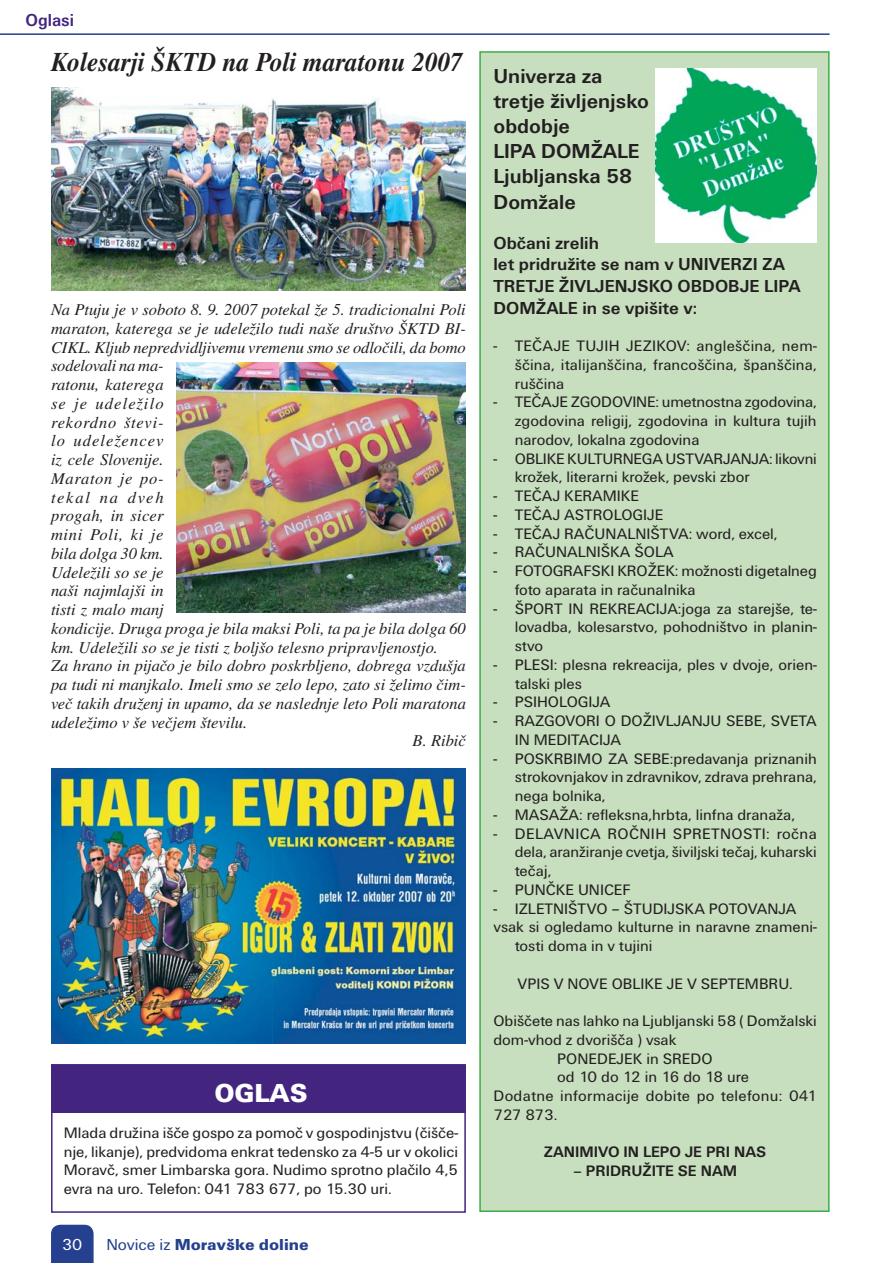
<style>
.page{position:relative;width:893px;height:1263px;background:#fff}
.page>*{position:absolute;margin:0;border:0;box-sizing:border-box;transform-origin:0 0}
.t1{font:italic 500 27px "Nimbus Rom No 9 LEE";color:#231f20;scale:.94 1}
.t2{font:27px "Unitus TEE Blac";color:#fff}
.t3{font:700 21px/25.2px "Unitus TEE";color:#231f20}
.t4{font:700 18px/21.6px "Unitus TEE";color:#231f20}
.t5{font:700 18px "Unitus TEE";color:#432580;scale:.95 1}
.t6{font:italic 16.5px "Nimbus Rom No 9 LEE";color:#231f20}
.t7{font:italic 16.5px "Nimbus Rom No 9 LEE";letter-spacing:.065em;color:#231f20}
.t8{font:italic 16.5px "Nimbus Rom No 9 LEE";letter-spacing:.04em;color:#231f20}
.t9{font:16.5px "Unitus TEE Blac";color:#25408e}
.t10{font:italic 16.5px "Nimbus Rom No 9 LEE";letter-spacing:.05em;color:#231f20}
.t11{font:italic 16.5px "Nimbus Rom No 9 LEE";letter-spacing:.105em;color:#231f20}
.t12{font:16.5px "Unitus TEE";color:#fff}
.t13{font:15.75px/18.8px "Unitus TEE";color:#231f20;text-align:justify}
.t14{font:15.75px "Unitus TEE";letter-spacing:.02em;color:#231f20}
.t15{font:700 15.75px "Unitus TEE";color:#231f20}
.s1{font-family:"Unitus TEE"}
</style>
<div class="page">
<div style="left:480px;top:52px;width:348px;height:1159px;background:#c7dfbe"></div>
<div style="left:479px;top:51px;width:350px;height:1161px;border:2px solid #3fad49"></div>
<div style="left:51px;top:1064px;width:415px;height:149px;border:2px solid #432580"></div>
<div style="left:52px;top:1065px;width:413px;height:47px;background:#432580"></div>
<div style="left:51px;top:1064px;width:415px;height:49px;border:2px solid #432580"></div>
<img style="left:655px;top:69px;width:161px;height:174px">
<img style="left:51px;top:87px;width:415px;height:203px">
<img style="left:51px;top:768px;width:415px;height:276px">
<img style="left:176px;top:363px;width:290px;height:249px">
<div style="left:51px;top:1225px;width:43px;height:38px;background:#25408e"></div>
<hr style="left:0;top:33px;width:829px;height:2px;background:#25408e">
<p class="t5" style="left:26px;top:14px;width:53px">Oglasi</p>
<h1 class="t1" style="left:51px;top:51px;width:439px">Kolesarji ŠKTD na Poli maratonu 2007</h1>
<p class="t6" style="left:51px;top:303px;width:416px">Na Ptuju je v soboto 8. 9. 2007 potekal že 5. tradicionalni Poli</p>
<p class="t6" style="left:51px;top:322px;width:416px">maraton, katerega se je udeležilo tudi naše društvo ŠKTD BI-</p>
<p class="t6" style="left:51px;top:341px;width:416px">CIKL. Kljub nepredvidljivemu vremenu smo se odločili, da bomo</p>
<p class="t6" style="left:51px;top:359px;width:114px">sodelovali na ma-</p>
<p class="t6" style="left:51px;top:378px;width:114px">ratonu, katerega</p>
<p class="t7" style="left:51px;top:397px;width:114px">se je udeležilo</p>
<p class="t10" style="left:51px;top:416px;width:114px">rekordno števi-</p>
<p class="t7" style="left:51px;top:434px;width:114px">lo udeležencev</p>
<p class="t6" style="left:51px;top:453px;width:114px">iz cele Slovenije.</p>
<p class="t8" style="left:51px;top:472px;width:114px">Maraton je po-</p>
<p class="t11" style="left:51px;top:491px;width:114px">tekal na dveh</p>
<p class="t6" style="left:51px;top:509px;width:114px">progah, in sicer</p>
<p class="t8" style="left:51px;top:528px;width:114px">mini Poli, ki je</p>
<p class="t6" style="left:51px;top:547px;width:114px">bila dolga 30 km.</p>
<p class="t6" style="left:51px;top:566px;width:114px">Udeležili so se je</p>
<p class="t6" style="left:51px;top:584px;width:114px">naši najmlajši in</p>
<p class="t6" style="left:51px;top:603px;width:114px">tisti z malo manj</p>
<p class="t6" style="left:51px;top:622px;width:416px">kondicije. Druga proga je bila maksi Poli, ta pa je bila dolga 60</p>
<p class="t6" style="left:51px;top:641px;width:388px">km. Udeležili so se je tisti z boljšo telesno pripravljenostjo.</p>
<p class="t6" style="left:51px;top:659px;width:416px">Za hrano in pijačo je bilo dobro poskrbljeno, dobrega vzdušja</p>
<p class="t6" style="left:51px;top:678px;width:416px">pa tudi ni manjkalo. Imeli smo se zelo lepo, zato si želimo čim-</p>
<p class="t6" style="left:51px;top:697px;width:416px">več takih druženj in upamo, da se naslednje leto Poli maratona</p>
<p class="t6" style="left:51px;top:716px;width:198px">udeležimo v še večjem številu.</p>
<p class="t6" style="left:412px;top:734px;width:55px">B. Ribič</p>
<h1 class="t2" style="left:214px;top:1083px;width:95px">OGLAS</h1>
<p class="t13" style="left:64px;top:1125px;width:396px">Mlada družina išče gospo za pomoč v gospodinjstvu (čišče&shy;nje, likanje), predvidoma enkrat tedensko za 4-5 ur v okolici Moravč, smer Limbarska gora. Nudimo sprotno plačilo 4,5 evra na uro. Telefon: 041 783 677, po 15.30 uri.</p>
<p class="t12" style="left:62px;top:1238px;width:22px">30</p>
<p class="t9" style="left:106px;top:1238px;width:204px"><span class="s1">Novice iz</span> Moravške doline</p>
<h2 class="t3" style="left:493px;top:65px;width:157px">Univerza za tretje življenjsko obdobje<br>LIPA DOMŽALE<br>Ljubljanska 58<br>Domžale</h2>
<p class="t4" style="left:493px;top:234px;width:308px">Občani zrelih<br>let pridružite se nam v UNIVERZI ZA<br>TRETJE ŽIVLJENJSKO OBDOBJE LIPA<br>DOMŽALE in se vpišite v:</p>
<p class="t13" style="left:514px;top:338px;width:303px;text-indent:-21px">- TEČAJE TUJIH JEZIKOV: angleščina, nem&shy;ščina, italijanščina, francoščina, španščina, ruščina</p>
<p class="t13" style="left:514px;top:394px;width:303px;text-indent:-21px">- TEČAJE ZGODOVINE: umetnostna zgodovina, zgodovina religij, zgodovina in kultura tujih narodov, lokalna zgodovina</p>
<p class="t13" style="left:514px;top:451px;width:303px;text-indent:-21px">- OBLIKE KULTURNEGA USTVARJANJA: likovni krožek, literarni krožek, pevski zbor</p>
<p class="t13" style="left:493px;top:488px;width:147px">- TEČAJ KERAMIKE</p>
<p class="t13" style="left:493px;top:507px;width:171px">- TEČAJ ASTROLOGIJE</p>
<p class="t13" style="left:493px;top:526px;width:285px">- TEČAJ RAČUNALNIŠTVA: word, excel,</p>
<p class="t13" style="left:493px;top:544px;width:182px">- RAČUNALNIŠKA ŠOLA</p>
<p class="t13" style="left:514px;top:563px;width:304px;text-indent:-21px">- FOTOGRAFSKI KROŽEK: možnosti digetalneg foto aparata in računalnika</p>
<p class="t13" style="left:514px;top:601px;width:303px;text-indent:-21px">- ŠPORT IN REKREACIJA:joga za starejše, te&shy;lovadba, kolesarstvo, pohodništvo in planin&shy;stvo</p>
<p class="t13" style="left:514px;top:657px;width:303px;text-indent:-21px">- PLESI: plesna rekreacija, ples v dvoje, orien&shy;talski ples</p>
<p class="t13" style="left:493px;top:694px;width:118px">- PSIHOLOGIJA</p>
<p class="t13" style="left:514px;top:713px;width:303px;text-indent:-21px">- RAZGOVORI O DOŽIVLJANJU SEBE, SVETA<br>IN MEDITACIJA</p>
<p class="t13" style="left:514px;top:751px;width:303px;text-indent:-21px">- POSKRBIMO ZA SEBE:predavanja priznanih strokovnjakov in zdravnikov, zdrava prehrana, nega bolnika,</p>
<p class="t13" style="left:493px;top:807px;width:303px">- MASAŽA: refleksna,hrbta, linfna dranaža,</p>
<p class="t13" style="left:514px;top:826px;width:303px;text-indent:-21px">- DELAVNICA ROČNIH SPRETNOSTI: ročna dela, aranžiranje cvetja, šiviljski tečaj, kuharski tečaj,</p>
<p class="t13" style="left:493px;top:882px;width:139px">- PUNČKE UNICEF</p>
<p class="t13" style="left:493px;top:901px;width:304px">- IZLETNIŠTVO – ŠTUDIJSKA POTOVANJA</p>
<p class="t13" style="left:493px;top:919px;width:325px">vsak si ogledamo kulturne in naravne znameni-</p>
<p class="t13" style="left:514px;top:938px;width:139px">tosti doma in v tujini</p>
<p class="t13" style="left:517px;top:976px;width:277px">VPIS V NOVE OBLIKE JE V SEPTEMBRU.</p>
<p class="t13" style="left:493px;top:1013px;width:325px">Obiščete nas lahko na Ljubljanski 58 ( Domžalski</p>
<p class="t13" style="left:493px;top:1032px;width:184px">dom-vhod z dvorišča ) vsak</p>
<p class="t13" style="left:557px;top:1051px;width:157px">PONEDEJEK in SREDO</p>
<p class="t13" style="left:557px;top:1069px;width:193px">od 10 do 12 in 16 do 18 ure</p>
<p class="t14" style="left:493px;top:1090px;width:325px">Dodatne informacije dobite po telefonu: 041</p>
<p class="t13" style="left:493px;top:1107px;width:65px">727 873.</p>
<p class="t15" style="left:544px;top:1146px;width:224px">ZANIMIVO IN LEPO JE PRI NAS</p>
<p class="t15" style="left:573px;top:1165px;width:166px">– PRIDRUŽITE SE NAM</p>
</div>
